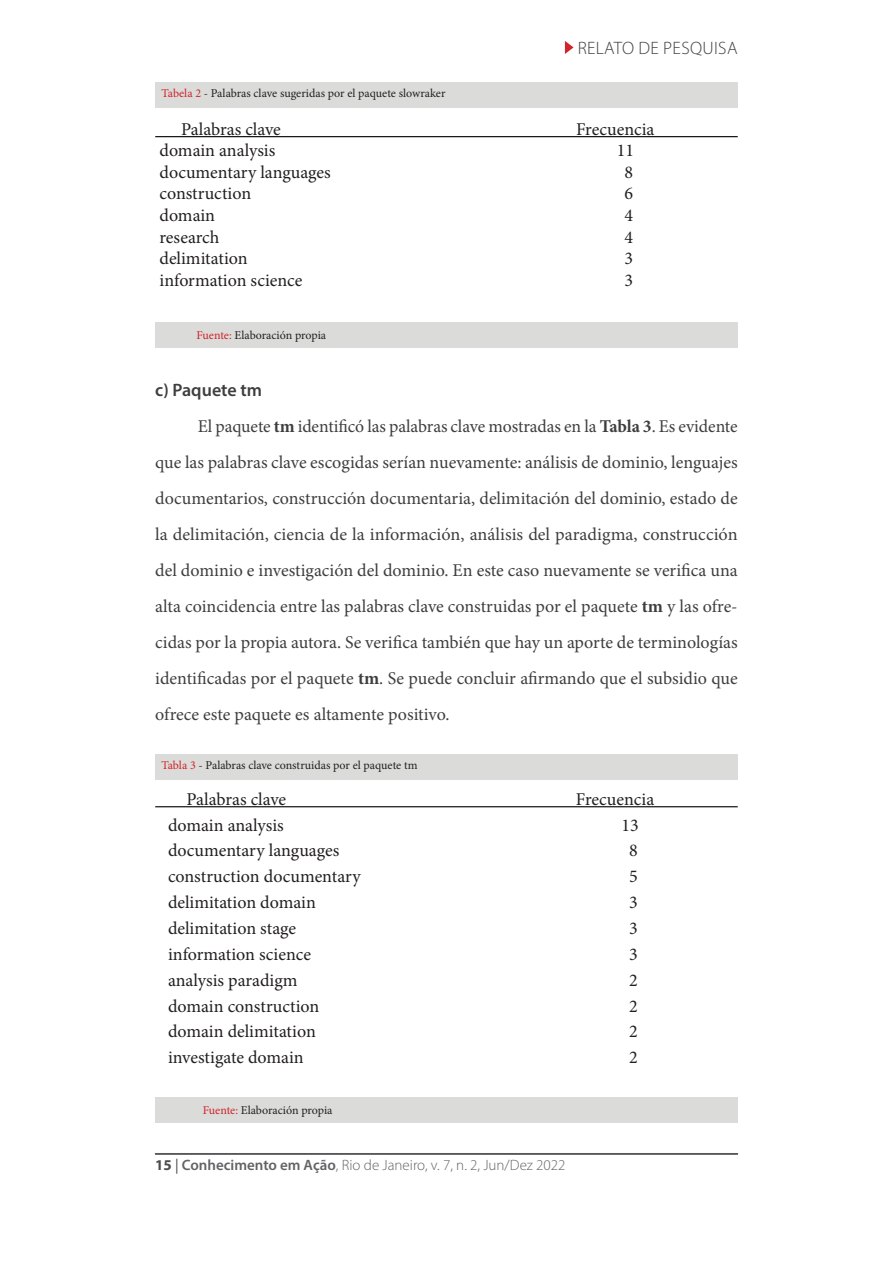
<style>
.page{position:relative;width:893px;height:1263px;background:#fff}
.page>*{position:absolute;margin:0;border:0;box-sizing:border-box;transform-origin:0 0}
.Corpo_de_texto_com_r{font:18px/36px "Minion Pro";color:#3e3e3f;text-align:justify}
.t1{font:18px "Minion Pro";color:#231f20}
.t2{font:300 18px "Myriad Pro";letter-spacing:.02em;color:#3e3e3f}
.Tópico_2{font:600 18px "Myriad Pro";color:#3e3e3f}
.t3{font:300 15px "Myriad Pro";color:#636366}
.TÍTULO_Figura_gráfic{font:12px "Minion Pro";color:#231f20}
.s1{color:#d1232a}
.s2{font-weight:700}
.s3{font-weight:700;color:#4b4c4d}
.s4{font-weight:400;color:#4b4c4d}
.s5{font-weight:600}
</style>
<div class="page">
<svg style="left:155px;top:1153px;width:583px;height:1px"></svg>
<svg style="left:565px;top:41px;width:9px;height:13px"></svg>
<hr style="left:155px;top:136px;width:583px;height:1px;background:#000">
<hr style="left:155px;top:806px;width:583px;height:1px;background:#000">
<div style="left:155px;top:82px;width:583px;height:25px;background:#dbdcda"></div>
<div style="left:155px;top:322px;width:583px;height:26px;background:#dbdcda"></div>
<div style="left:155px;top:754px;width:583px;height:25px;background:#dbdcda"></div>
<div style="left:155px;top:1097px;width:583px;height:26px;background:#dbdcda"></div>
<p class="TÍTULO_Figura_gráfic" style="left:162px;top:85px;width:285px"><span class="s1">Tabela 2</span> - Palabras clave sugeridas por el paquete slowraker</p>
<p class="t2" style="left:578px;top:37px;width:161px">RELATO DE PESQUISA</p>
<p class="t1" style="left:181px;top:117px;width:101px">Palabras clave</p>
<p class="t1" style="left:576px;top:117px;width:80px">Frecuencia</p>
<p class="t1" style="left:159px;top:138px;width:117px">domain analysis</p>
<p class="t1" style="left:617px;top:138px;width:19px">11</p>
<p class="t1" style="left:159px;top:160px;width:173px">documentary languages</p>
<p class="t1" style="left:624px;top:160px;width:10px">8</p>
<p class="t1" style="left:159px;top:182px;width:93px">construction</p>
<p class="t1" style="left:624px;top:182px;width:10px">6</p>
<p class="t1" style="left:159px;top:203px;width:57px">domain</p>
<p class="t1" style="left:624px;top:203px;width:10px">4</p>
<p class="t1" style="left:159px;top:225px;width:61px">research</p>
<p class="t1" style="left:624px;top:225px;width:10px">4</p>
<p class="t1" style="left:159px;top:246px;width:90px">delimitation</p>
<p class="t1" style="left:624px;top:246px;width:10px">3</p>
<p class="t1" style="left:159px;top:268px;width:145px">information science</p>
<p class="t1" style="left:624px;top:268px;width:10px">3</p>
<p class="TÍTULO_Figura_gráfic" style="left:196px;top:327px;width:131px"><span class="s1">Fuente:</span> Elaboración propia</p>
<p class="Tópico_2" style="left:155px;top:379px;width:108px">c) Paquete tm</p>
<p class="Corpo_de_texto_com_r" style="left:155px;top:408px;width:584px;text-indent:43px">El paquete <span class="s2">tm</span> identificó las palabras clave mostradas en la <span class="s2">Tabla 3</span>. Es evidente que las palabras clave escogidas serían nuevamente: análisis de dominio, lenguajes documentarios, construcción documentaria, delimitación del dominio, estado de la delimitación, ciencia de la información, análisis del paradigma, construcción del dominio e investigación del dominio. En este caso nuevamente se verifica una alta coincidencia entre las palabras clave construidas por el paquete <span class="s2">tm</span> y las ofre&shy;cidas por la propia autora. Se verifica también que hay un aporte de terminologías identificadas por el paquete <span class="s2">tm</span>. Se puede concluir afirmando que el subsidio que ofrece este paquete es altamente positivo.</p>
<p class="TÍTULO_Figura_gráfic" style="left:161px;top:757px;width:258px"><span class="s1">Tabla 3</span> - Palabras clave construidas por el paquete tm</p>
<p class="t1" style="left:186px;top:787px;width:101px">Palabras clave</p>
<p class="t1" style="left:576px;top:787px;width:80px">Frecuencia</p>
<p class="t1" style="left:168px;top:813px;width:117px">domain analysis</p>
<p class="t1" style="left:621px;top:813px;width:19px">13</p>
<p class="t1" style="left:168px;top:839px;width:173px">documentary languages</p>
<p class="t1" style="left:629px;top:839px;width:10px">8</p>
<p class="t1" style="left:168px;top:864px;width:194px">construction documentary</p>
<p class="t1" style="left:629px;top:864px;width:10px">5</p>
<p class="t1" style="left:168px;top:890px;width:149px">delimitation domain</p>
<p class="t1" style="left:629px;top:890px;width:10px">3</p>
<p class="t1" style="left:168px;top:916px;width:130px">delimitation stage</p>
<p class="t1" style="left:629px;top:916px;width:10px">3</p>
<p class="t1" style="left:168px;top:942px;width:145px">information science</p>
<p class="t1" style="left:629px;top:942px;width:10px">3</p>
<p class="t1" style="left:168px;top:968px;width:131px">analysis paradigm</p>
<p class="t1" style="left:629px;top:968px;width:10px">2</p>
<p class="t1" style="left:168px;top:994px;width:153px">domain construction</p>
<p class="t1" style="left:629px;top:994px;width:10px">2</p>
<p class="t1" style="left:168px;top:1019px;width:149px">domain delimitation</p>
<p class="t1" style="left:629px;top:1019px;width:10px">2</p>
<p class="t1" style="left:168px;top:1045px;width:137px">investigate domain</p>
<p class="t1" style="left:629px;top:1045px;width:10px">2</p>
<p class="TÍTULO_Figura_gráfic" style="left:203px;top:1102px;width:131px"><span class="s1">Fuente:</span> Elaboración propia</p>
<p class="t3" style="left:155px;top:1156px;width:412px"><span class="s3">15</span> <span class="s4">|</span> <span class="s5">Conhecimento em Ação</span>, Rio de Janeiro, v. 7, n. 2, Jun/Dez 2022</p>
</div>
